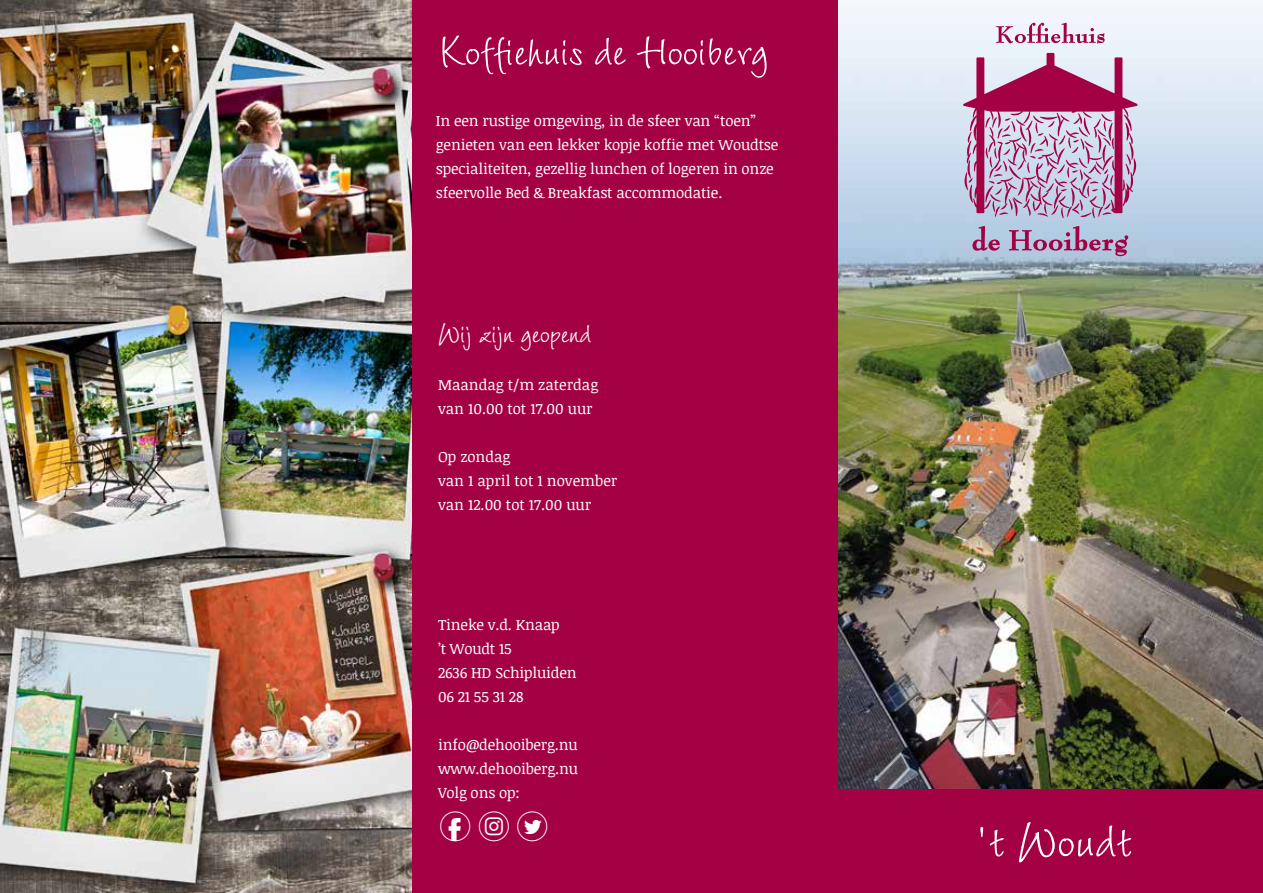
<style>
.page{position:relative;width:1263px;height:893px;background:#fff}
.page>*{position:absolute;margin:0;border:0;box-sizing:border-box;transform-origin:0 0}
.t1{font:58.5px "Wiesbaden Swing LT Std";color:#fff}
.t2{font:37.5px "Wiesbaden Swing";color:#fff}
.t3{font:30px "typeecon";color:#fff}
.t4{font:15px/24px "Noticia Text";letter-spacing:-.01em;color:#fff}
</style>
<div class="page">
<img style="left:0;top:0;width:412px;height:893px">
<img style="left:838px;top:0;width:425px;height:790px">
<div style="left:412px;top:0;width:426px;height:893px;background:#a40044"></div>
<div style="left:812px;top:790px;width:451px;height:103px;background:#a40044"></div>
<svg style="left:972px;top:226px;width:156px;height:30px;background:#af9bbc"></svg>
<svg style="left:962px;top:53px;width:176px;height:166px;background:#c08fb2"></svg>
<svg style="left:996px;top:23px;width:108px;height:21px"></svg>
<svg style="left:980px;top:827px;width:3px;height:10px"></svg>
<svg style="left:990px;top:830px;width:14px;height:26px"></svg>
<svg style="left:1019px;top:822px;width:112px;height:40px"></svg>
<h1 class="t1" style="left:438px;top:18px;width:332px">Koffiehuis de Hooiberg</h1>
<p class="t4" style="left:436px;top:108px;width:344px">In een rustige omgeving, in de sfeer van “toen” genieten van een lekker kopje koffie met Woudtse specialiteiten, gezellig lunchen of logeren in onze sfeervolle Bed &amp; Breakfast accommodatie.</p>
<h2 class="t2" style="left:438px;top:313px;width:155px">Wij zijn geopend</h2>
<p class="t4" style="left:438px;top:372px;width:162px">Maandag t/m zaterdag van 10.00 tot 17.00 uur</p>
<p class="t4" style="left:438px;top:444px;width:181px">Op zondag<br>van 1 april tot 1 november van 12.00 tot 17.00 uur</p>
<p class="t4" style="left:438px;top:612px;width:140px">Tineke v.d. Knaap<br>’t Woudt 15<br>2636 HD Schipluiden<br>06 21 55 31 28</p>
<p class="t4" style="left:438px;top:732px;width:142px;text-align:justify">info@dehooiberg.nu www.dehooiberg.nu Volg ons op:</p>
<h3 class="t3" style="left:439px;top:811px;width:111px">f i t</h3>
</div>
